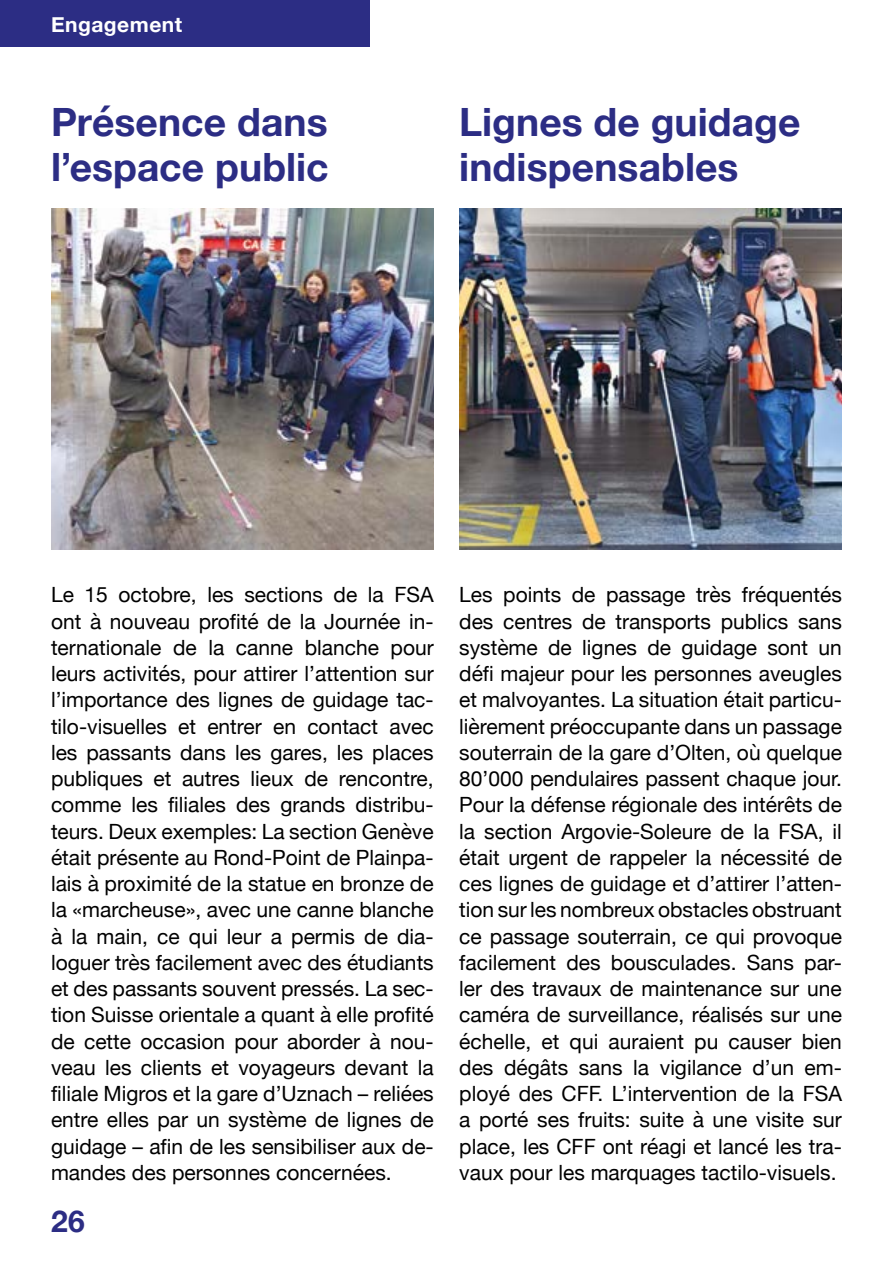
<style>
.page{position:relative;width:893px;height:1263px;background:#fff}
.page>*{position:absolute;margin:0;border:0;box-sizing:border-box;transform-origin:0 0}
.t1{font:700 39px/45px "Helvetica Neue";letter-spacing:.005em;color:#2c2d84}
.t2{font:700 30px "Helvetica Neue";color:#2c2d84}
.t3{font:21px/26.2px "Helvetica Neue";color:#000;text-align:justify}
.t4{font:700 21px "Helvetica Neue";letter-spacing:.025em;color:#fff}
</style>
<div class="page">
<div style="left:0;top:0;width:370px;height:47px;background:#2c2d84"></div>
<img style="left:51px;top:208px;width:383px;height:342px">
<img style="left:459px;top:208px;width:383px;height:342px">
<p class="t4" style="left:51px;top:8px;width:133px">Engagement</p>
<h1 class="t1" style="left:51px;top:100px;width:279px">Présence dans l’espace public</h1>
<h1 class="t1" style="left:459px;top:100px;width:343px">Lignes de guidage indispensables</h1>
<p class="t3" style="left:51px;top:583px;width:384px">Le 15 octobre, les sections de la FSA ont à nouveau profité de la Journée in&shy;ternationale de la canne blanche pour leurs activités, pour attirer l’attention sur l’importance des lignes de guidage tac&shy;tilo-visuelles et entrer en contact avec les passants dans les gares, les places publiques et autres lieux de rencontre, comme les filiales des grands distribu&shy;teurs. Deux exemples: La section Genève était présente au Rond-Point de Plainpa&shy;lais à proximité de la statue en bronze de la «marcheuse», avec une canne blanche à la main, ce qui leur a permis de dia&shy;loguer très facilement avec des étudiants et des passants souvent pressés. La sec&shy;tion Suisse orientale a quant à elle profité de cette occasion pour aborder à nou&shy;veau les clients et voyageurs devant la filiale Migros et la gare d’Uznach – reliées entre elles par un système de lignes de guidage – afin de les sensibiliser aux de&shy;mandes des personnes concernées.</p>
<p class="t3" style="left:459px;top:583px;width:384px">Les points de passage très fréquentés des centres de transports publics sans système de lignes de guidage sont un défi majeur pour les personnes aveugles et malvoyantes. La situation était particu&shy;lièrement préoccupante dans un passage souterrain de la gare d’Olten, où quelque 80’000 pendulaires passent chaque jour.<br>Pour la défense régionale des intérêts de la section Argovie-Soleure de la FSA, il était urgent de rappeler la nécessité de ces lignes de guidage et d’attirer l’atten&shy;tion sur les nombreux obstacles obstruant ce passage souterrain, ce qui provoque facilement des bousculades. Sans par&shy;ler des travaux de maintenance sur une caméra de surveillance, réalisés sur une échelle, et qui auraient pu causer bien des dégâts sans la vigilance d’un em&shy;ployé des CFF. L’intervention de la FSA a porté ses fruits: suite à une visite sur place, les CFF ont réagi et lancé les tra&shy;vaux pour les marquages tactilo-visuels.</p>
<h2 class="t2" style="left:51px;top:1198px;width:35px">26</h2>
</div>
